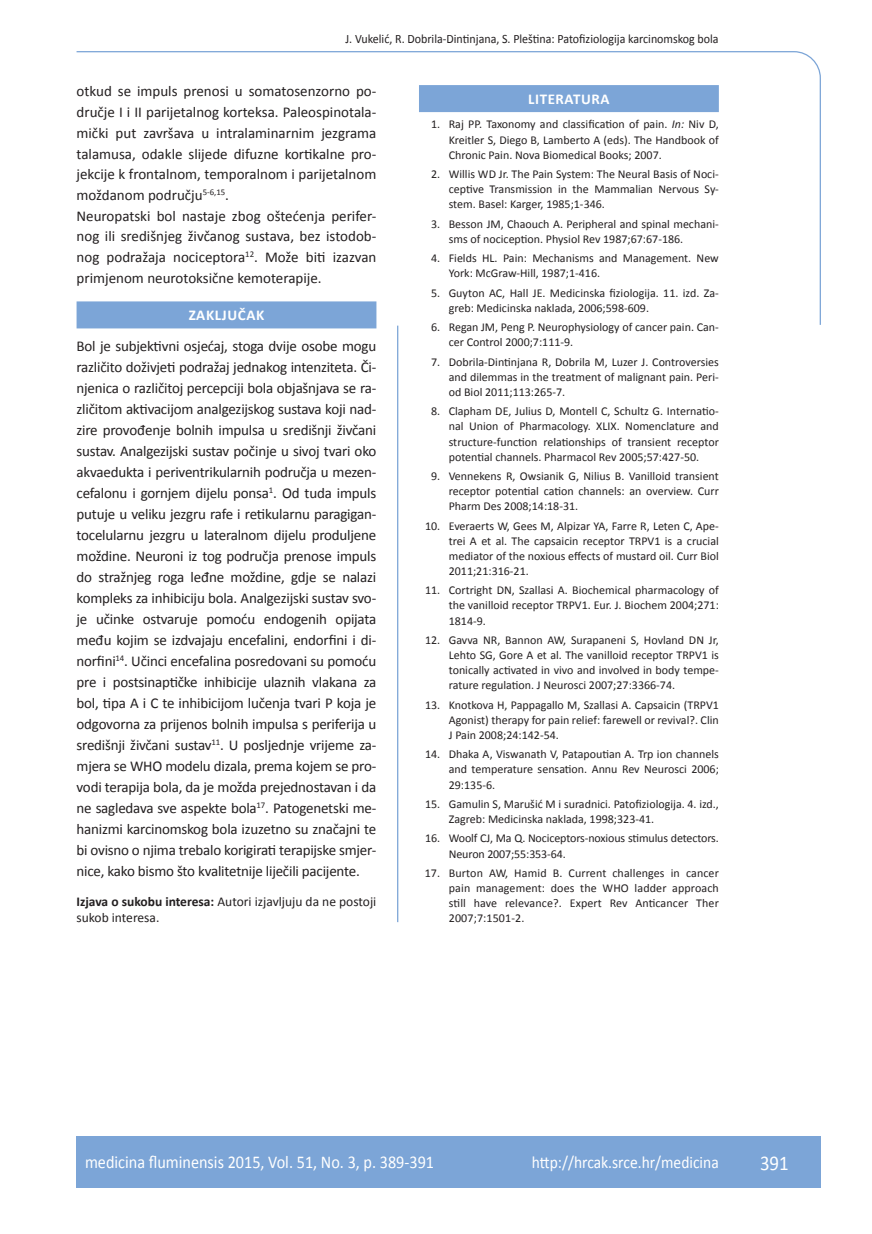
<style>
.page{position:relative;width:872px;height:1234px;background:#fff}
.page>*{position:absolute;margin:0;border:0;box-sizing:border-box;transform-origin:0 0}
.t1{font:21px "Calibri";color:#fff;scale:.9 1}
.t2{font:18px "Calibri";color:#fff;scale:.9 1}
.t3{font:17.25px "Calibri";color:#fff;scale:.9 1}
.t4{font:15px/21px "Calibri";color:#231f20}
.t5{font:700 15px "Calibri";letter-spacing:.04em;color:#fff}
.t6{font:13.5px/16.5px "Calibri";color:#231f20}
.t7{font:12.75px "Calibri";color:#231f20;scale:.94 1}
.t8{font:12px/15.1px "Calibri";color:#231f20;text-align:justify}
.s1{font-weight:700}
.s2{font-style:italic}
</style>
<div class="page">
<svg style="left:76px;top:51px;width:745px;height:275px"></svg>
<hr style="left:397px;top:325px;width:1px;height:596px;background:#7ca5d7">
<div style="left:77px;top:1135px;width:744px;height:51px;background:#7ca5d7"></div>
<div style="left:77px;top:301px;width:299px;height:27px;background:#7ca5d7"></div>
<div style="left:419px;top:85px;width:300px;height:27px;background:#7ca5d7"></div>
<p class="t7" style="left:345px;top:30px;width:398px">J. Vukelić, R. Dobrila-Dintinjana, S. Pleština: Patofiziologija karcinomskog bola</p>
<p class="t4" style="left:77px;top:80px;width:301px">otkud se impuls prenosi u somatosenzorno po&shy;dručje I i II parijetalnog korteksa. Paleospinotala&shy;mički put završava u intralaminarnim jezgrama talamusa, odakle slijede difuzne kortikalne pro&shy;jekcije k frontalnom, temporalnom i parijetalnom moždanom području<sup>5-6,15</sup>.<br>Neuropatski bol nastaje zbog oštećenja perifer&shy;nog ili središnjeg živčanog sustava, bez istodob&shy;nog podražaja nociceptora<sup>12</sup>. Može biti izazvan primjenom neurotoksične kemoterapije.</p>
<p class="t5" style="left:189px;top:306px;width:77px">ZAKLJUČAK</p>
<p class="t4" style="left:77px;top:334px;width:301px;text-align:justify">Bol je subjektivni osjećaj, stoga dvije osobe mogu različito doživjeti podražaj jednakog intenziteta. Či&shy;njenica o različitoj percepciji bola objašnjava se ra&shy;zličitom aktivacijom analgezijskog sustava koji nad&shy;zire provođenje bolnih impulsa u središnji živčani sustav. Analgezijski sustav počinje u sivoj tvari oko akvaedukta i periventrikularnih područja u mezen&shy;cefalonu i gornjem dijelu ponsa<sup>1</sup>. Od tuda impuls putuje u veliku jezgru rafe i retikularnu paragigan&shy;tocelularnu jezgru u lateralnom dijelu produljene moždine. Neuroni iz tog područja prenose impuls do stražnjeg roga leđne moždine, gdje se nalazi kompleks za inhibiciju bola. Analgezijski sustav svo&shy;je učinke ostvaruje pomoću endogenih opijata među kojim se izdvajaju encefalini, endorfini i di&shy;norfini<sup>14</sup>. Učinci encefalina posredovani su pomoću pre i postsinaptičke inhibicije ulaznih vlakana za bol, tipa A i C te inhibicijom lučenja tvari P koja je odgovorna za prijenos bolnih impulsa s periferija u središnji živčani sustav<sup>11</sup>. U posljednje vrijeme za&shy;mjera se WHO modelu dizala, prema kojem se pro&shy;vodi terapija bola, da je možda prejednostavan i da ne sagledava sve aspekte bola<sup>17</sup>. Patogenetski me&shy;hanizmi karcinomskog bola izuzetno su značajni te bi ovisno o njima trebalo korigirati terapijske smjer&shy;nice, kako bismo što kvalitetnije liječili pacijente.</p>
<p class="t6" style="left:77px;top:892px;width:301px"><span class="s1">Izjava o sukobu interesa:</span> Autori izjavljuju da ne postoji sukob interesa.</p>
<p class="t5" style="left:528px;top:90px;width:83px">LITERATURA</p>
<p class="t8" style="left:449px;top:116px;width:272px;text-indent:-18px">1. Raj PP. Taxonomy and classification of pain. <span class="s2">In:</span> Niv D, Kreitler S, Diego B, Lamberto A (eds). The Handbook of Chronic Pain. Nova Biomedical Books; 2007.</p>
<p class="t8" style="left:449px;top:166px;width:271px;text-indent:-18px">2. Willis WD Jr. The Pain System: The Neural Basis of Noci&shy;ceptive Transmission in the Mammalian Nervous Sy&shy;stem. Basel: Karger, 1985;1-346.</p>
<p class="t8" style="left:449px;top:215px;width:271px;text-indent:-18px">3. Besson JM, Chaouch A. Peripheral and spinal mechani&shy;sms of nociception. Physiol Rev 1987;67:67-186.</p>
<p class="t8" style="left:449px;top:250px;width:271px;text-indent:-18px">4. Fields HL. Pain: Mechanisms and Management. New<br>York: McGraw-Hill, 1987;1-416.</p>
<p class="t8" style="left:449px;top:284px;width:271px;text-indent:-18px">5. Guyton AC, Hall JE. Medicinska fiziologija. 11. izd. Za&shy;greb: Medicinska naklada, 2006;598-609.</p>
<p class="t8" style="left:449px;top:319px;width:271px;text-indent:-18px">6. Regan JM, Peng P. Neurophysiology of cancer pain. Can&shy;cer Control 2000;7:111-9.</p>
<p class="t8" style="left:449px;top:353px;width:271px;text-indent:-18px">7. Dobrila-Dintinjana R, Dobrila M, Luzer J. Controversies and dilemmas in the treatment of malignant pain. Peri&shy;od Biol 2011;113:265-7.</p>
<p class="t8" style="left:449px;top:403px;width:272px;text-indent:-18px">8. Clapham DE, Julius D, Montell C, Schultz G. Internatio&shy;nal Union of Pharmacology. XLIX. Nomenclature and structure-function relationships of transient receptor potential channels. Pharmacol Rev 2005;57:427-50.</p>
<p class="t8" style="left:449px;top:468px;width:272px;text-indent:-18px">9. Vennekens R, Owsianik G, Nilius B. Vanilloid transient receptor potential cation channels: an overview. Curr Pharm Des 2008;14:18-31.</p>
<p class="t8" style="left:449px;top:517px;width:271px;text-indent:-24px">10. Everaerts W, Gees M, Alpizar YA, Farre R, Leten C, Ape&shy;trei A et al. The capsaicin receptor TRPV1 is a crucial mediator of the noxious effects of mustard oil. Curr Biol 2011;21:316-21.</p>
<p class="t8" style="left:449px;top:582px;width:272px;text-indent:-24px">11. Cortright DN, Szallasi A. Biochemical pharmacology of the vanilloid receptor TRPV1. Eur. J. Biochem 2004;271:<br>1814-9.</p>
<p class="t8" style="left:449px;top:631px;width:271px;text-indent:-24px">12. Gavva NR, Bannon AW, Surapaneni S, Hovland DN Jr, Lehto SG, Gore A et al. The vanilloid receptor TRPV1 is tonically activated in vivo and involved in body tempe&shy;rature regulation. J Neurosci 2007;27:3366-74.</p>
<p class="t8" style="left:449px;top:696px;width:271px;text-indent:-24px">13. Knotkova H, Pappagallo M, Szallasi A. Capsaicin (TRPV1<br>Agonist) therapy for pain relief: farewell or revival?. Clin J Pain 2008;24:142-54.</p>
<p class="t8" style="left:449px;top:746px;width:272px;text-indent:-24px">14. Dhaka A, Viswanath V, Patapoutian A. Trp ion channels and temperature sensation. Annu Rev Neurosci 2006; 29:135-6.</p>
<p class="t8" style="left:449px;top:795px;width:272px;text-indent:-24px">15. Gamulin S, Marušić M i suradnici. Patofiziologija. 4. izd.,<br>Zagreb: Medicinska naklada, 1998;323-41.</p>
<p class="t8" style="left:449px;top:830px;width:271px;text-indent:-24px">16. Woolf CJ, Ma Q. Nociceptors-noxious stimulus detectors.<br>Neuron 2007;55:353-64.</p>
<p class="t8" style="left:449px;top:864px;width:271px;text-indent:-24px">17. Burton AW, Hamid B. Current challenges in cancer pain management: does the WHO ladder approach still have relevance?. Expert Rev Anticancer Ther 2007;7:1501-2.</p>
<h2 class="t2" style="left:85px;top:1150px;width:389px">medicina fluminensis 2015, Vol. 51, No. 3, p. 389-391</h2>
<h3 class="t3" style="left:532px;top:1151px;width:209px">http://hrcak.srce.hr/medicina</h3>
<h1 class="t1" style="left:760px;top:1149px;width:33px">391</h1>
</div>
